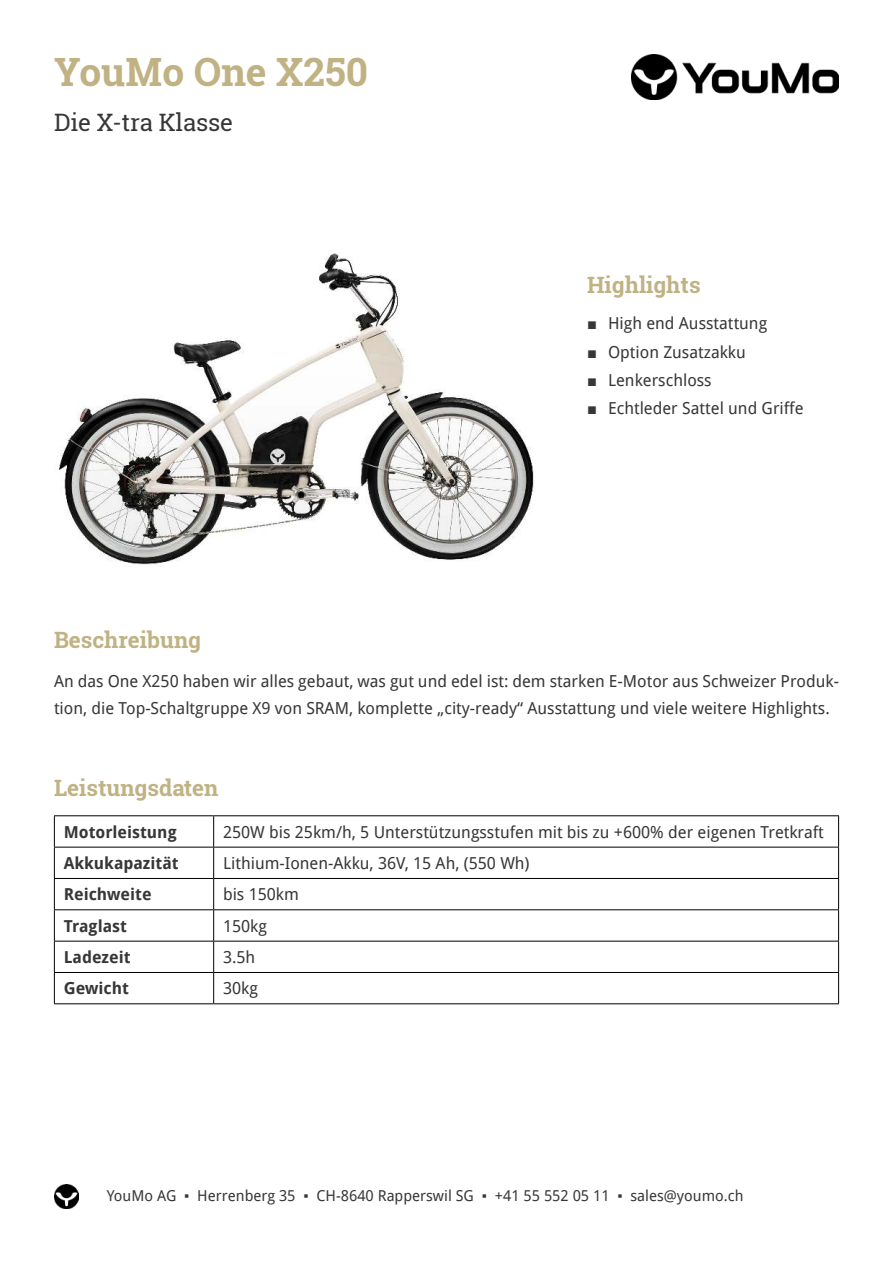
<style>
.page{position:relative;width:893px;height:1263px;background:#fff}
.page>*{position:absolute;margin:0;border:0;box-sizing:border-box;transform-origin:0 0}
.t1{font:700 39px "Roboto Slab";color:#c0b283}
.t2{font:24px "Roboto Slab";letter-spacing:-.01em;color:#373737}
.t3{font:700 22.5px "Roboto Slab";color:#c0b283}
.t4{font:16.5px/27px "Droid Sans";color:#373737}
.t5{font:700 16.5px "Droid Sans";color:#373737}
.t6{font:15px "Droid Sans";color:#373737}
.s1{font-family:"Arial"}
</style>
<div class="page">
<img style="left:55px;top:1184px;width:24px;height:24px">
<img style="left:59px;top:253px;width:475px;height:314px">
<img style="left:631px;top:54px;width:208px;height:46px">
<hr style="left:54px;top:815px;width:160px;height:1px;background:#000">
<hr style="left:54px;top:816px;width:1px;height:31px;background:#000">
<hr style="left:214px;top:815px;width:625px;height:1px;background:#000">
<hr style="left:213px;top:816px;width:1px;height:31px;background:#000">
<hr style="left:838px;top:816px;width:1px;height:31px;background:#000">
<hr style="left:54px;top:847px;width:160px;height:1px;background:#000">
<hr style="left:54px;top:847px;width:1px;height:31px;background:#000">
<hr style="left:214px;top:847px;width:625px;height:1px;background:#000">
<hr style="left:213px;top:847px;width:1px;height:31px;background:#000">
<hr style="left:838px;top:847px;width:1px;height:31px;background:#000">
<hr style="left:54px;top:878px;width:160px;height:1px;background:#000">
<hr style="left:54px;top:879px;width:1px;height:30px;background:#000">
<hr style="left:214px;top:878px;width:625px;height:1px;background:#000">
<hr style="left:213px;top:879px;width:1px;height:30px;background:#000">
<hr style="left:838px;top:879px;width:1px;height:30px;background:#000">
<hr style="left:54px;top:909px;width:160px;height:1px;background:#000">
<hr style="left:54px;top:910px;width:1px;height:31px;background:#000">
<hr style="left:214px;top:909px;width:625px;height:1px;background:#000">
<hr style="left:213px;top:910px;width:1px;height:31px;background:#000">
<hr style="left:838px;top:910px;width:1px;height:31px;background:#000">
<hr style="left:54px;top:941px;width:160px;height:1px;background:#000">
<hr style="left:54px;top:941px;width:1px;height:31px;background:#000">
<hr style="left:214px;top:941px;width:625px;height:1px;background:#000">
<hr style="left:213px;top:941px;width:1px;height:31px;background:#000">
<hr style="left:838px;top:941px;width:1px;height:31px;background:#000">
<hr style="left:54px;top:972px;width:160px;height:1px;background:#000">
<hr style="left:54px;top:973px;width:1px;height:30px;background:#000">
<hr style="left:214px;top:972px;width:625px;height:1px;background:#000">
<hr style="left:213px;top:973px;width:1px;height:30px;background:#000">
<hr style="left:838px;top:973px;width:1px;height:30px;background:#000">
<hr style="left:54px;top:1003px;width:160px;height:1px;background:#000">
<hr style="left:214px;top:1003px;width:625px;height:1px;background:#000">
<h1 class="t1" style="left:54px;top:56px;width:316px">YouMo One X250</h1>
<h2 class="t2" style="left:54px;top:108px;width:181px">Die X-tra Klasse</h2>
<h3 class="t3" style="left:587px;top:275px;width:115px">Highlights</h3>
<p class="t4" style="left:587px;top:311px;width:182px"><span class="s1">■</span> High end Ausstattung</p>
<p class="t4" style="left:587px;top:340px;width:160px"><span class="s1">■</span> Option Zusatzakku</p>
<p class="t4" style="left:587px;top:368px;width:126px"><span class="s1">■</span> Lenkerschloss</p>
<p class="t4" style="left:587px;top:396px;width:218px"><span class="s1">■</span> Echtleder Sattel und Griffe</p>
<h3 class="t3" style="left:54px;top:630px;width:149px">Beschreibung</h3>
<p class="t4" style="left:54px;top:669px;width:786px">An das One X250 haben wir alles gebaut, was gut und edel ist: dem starken E-Motor aus Schweizer Produk&shy;tion, die Top-Schaltgruppe X9 von SRAM, komplette „city-ready“ Ausstattung und viele weitere Highlights.</p>
<h3 class="t3" style="left:54px;top:779px;width:166px">Leistungsdaten</h3>
<p class="t5" style="left:64px;top:825px;width:115px">Motorleistung</p>
<p class="t4" style="left:223px;top:820px;width:602px">250W bis 25km/h, 5 Unterstützungsstufen mit bis zu +600% der eigenen Tretkraft</p>
<p class="t5" style="left:64px;top:856px;width:116px">Akkukapazität</p>
<p class="t4" style="left:223px;top:851px;width:308px">Lithium-Ionen-Akku, 36V, 15 Ah, (550 Wh)</p>
<p class="t5" style="left:64px;top:888px;width:89px">Reichweite</p>
<p class="t4" style="left:223px;top:883px;width:77px">bis 150km</p>
<p class="t5" style="left:64px;top:919px;width:65px">Traglast</p>
<p class="t4" style="left:223px;top:914px;width:46px">150kg</p>
<p class="t5" style="left:64px;top:950px;width:68px">Ladezeit</p>
<p class="t4" style="left:223px;top:945px;width:34px">3.5h</p>
<p class="t5" style="left:64px;top:982px;width:67px">Gewicht</p>
<p class="t4" style="left:223px;top:977px;width:36px">30kg</p>
<p class="t6" style="left:107px;top:1190px;width:638px">YouMo AG <span class="s1">▪</span> Herrenberg 35 <span class="s1">▪</span> CH-8640 Rapperswil SG <span class="s1">▪</span> +41 55 552 05 11 <span class="s1">▪</span> sales@youmo.ch</p>
</div>
